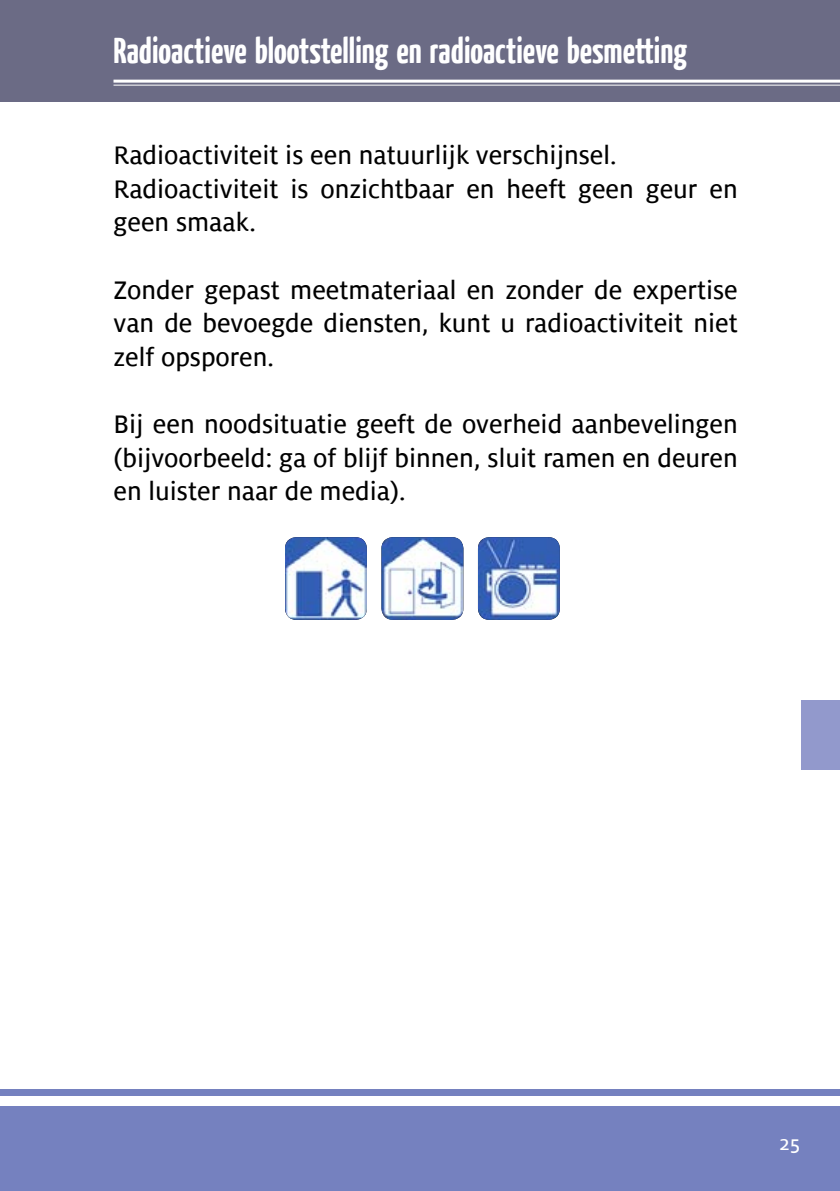
<style>
.page{position:relative;width:840px;height:1191px;background:#fff}
.page>*{position:absolute;margin:0;border:0;box-sizing:border-box;transform-origin:0 0}
.t1{font:700 36px "Yanone Kaffeesatz";color:#fff}
.t2{font:28px/33.6px "Milo Text";color:#000;text-align:justify}
.t3{font:22px "Milo Text";color:#fff}
</style>
<div class="page">
<div style="left:0;top:700px;width:839px;height:69px;background:#9299cc"></div>
<div style="left:0;top:640px;width:799px;height:188px;background:#fff"></div>
<div style="left:0;top:0;width:839px;height:101px;background:#6b6b85"></div>
<div style="left:0;top:1089px;width:839px;height:102px;background:#7581bf"></div>
<div style="left:0;top:1096px;width:839px;height:9px;background:#fff"></div>
<hr style="left:113px;top:80px;width:726px;height:3px;background:#fff">
<hr style="left:113px;top:85px;width:726px;height:1px;background:#fff">
<img style="left:285px;top:537px;width:82px;height:83px;border-radius:11px">
<img style="left:477px;top:537px;width:82px;height:83px;border-radius:11px">
<img style="left:381px;top:537px;width:82px;height:82px;border-radius:11px">
<p class="t1" style="left:113px;top:27px;width:575px">Radioactieve blootstelling en radioactieve besmetting</p>
<p class="t2" style="left:113px;top:139px;width:625px;text-align:left">Radioactiviteit is een natuurlijk verschijnsel.<br>Radioactiviteit is onzichtbaar en heeft geen geur en geen smaak.</p>
<p class="t2" style="left:113px;top:273px;width:625px">Zonder gepast meetmateriaal en zonder de expertise van de bevoegde diensten, kunt u radioactiviteit niet zelf opsporen.</p>
<p class="t2" style="left:113px;top:408px;width:625px">Bij een noodsituatie geeft de overheid aanbevelingen (bijvoorbeeld: ga of blijf binnen, sluit ramen en deuren en luister naar de media).</p>
<p class="t3" style="left:773px;top:1131px;width:10px">25</p>
</div>
